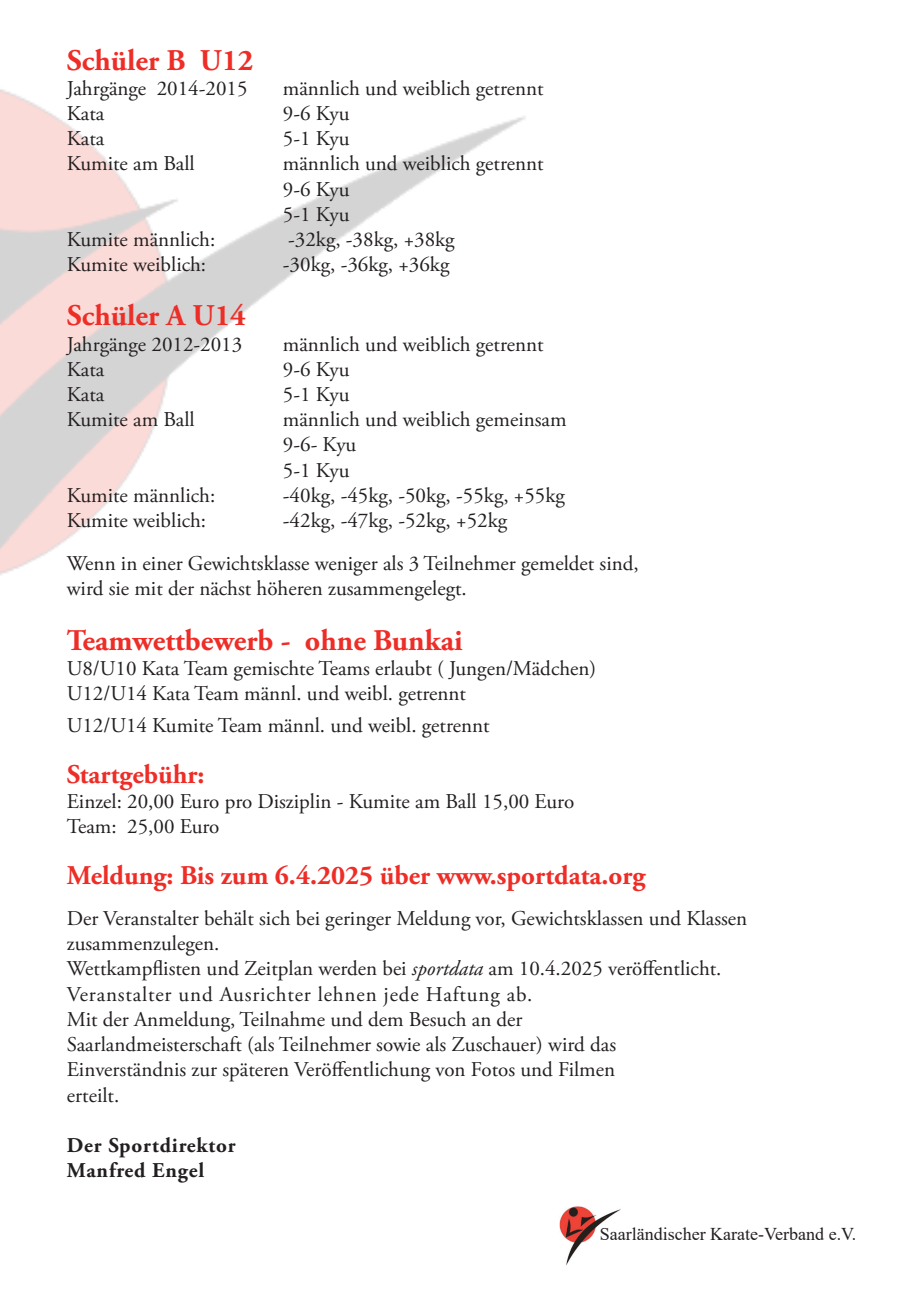
<style>
.page{position:relative;width:919px;height:1289px;background:#fff}
.page>*{position:absolute;margin:0;border:0;box-sizing:border-box;transform-origin:0 0}
.t1{font:700 30px "Adobe Garamond Pro";color:#ee2d27}
.t2{font:700 27px "Adobe Garamond Pro";color:#ee2d27}
.t3{font:21px/25.2px "Adobe Garamond Pro";color:#231f20}
.t4{font:700 21px/25.2px "Adobe Garamond Pro";letter-spacing:.04em;color:#231f20}
.t5{font:18px "Times New Roman";color:#231f20}
.s1{font-style:italic}
</style>
<div class="page">
<img style="left:0;top:89px;width:525px;height:486px">
<img style="left:559px;top:1206px;width:62px;height:58px">
<h1 class="t1" style="left:67px;top:43px;width:188px">Schüler B U12</h1>
<p class="t3" style="left:67px;top:76px;width:182px">Jahrgänge 2014-2015</p>
<p class="t3" style="left:283px;top:76px;width:262px">männlich und weiblich getrennt</p>
<p class="t3" style="left:67px;top:101px;width:39px">Kata</p>
<p class="t3" style="left:283px;top:101px;width:68px">9-6 Kyu</p>
<p class="t3" style="left:67px;top:127px;width:39px">Kata</p>
<p class="t3" style="left:283px;top:127px;width:68px">5-1 Kyu</p>
<p class="t3" style="left:67px;top:152px;width:129px">Kumite am Ball</p>
<p class="t3" style="left:283px;top:152px;width:262px">männlich und weiblich getrennt<br>9-6 Kyu<br>5-1 Kyu</p>
<p class="t3" style="left:67px;top:227px;width:150px">Kumite männlich:</p>
<p class="t3" style="left:288px;top:227px;width:168px">-32kg, -38kg, +38kg</p>
<p class="t3" style="left:67px;top:253px;width:141px">Kumite weiblich:</p>
<p class="t3" style="left:283px;top:253px;width:168px">-30kg, -36kg, +36kg</p>
<h1 class="t1" style="left:67px;top:298px;width:180px">Schüler A U14</h1>
<p class="t3" style="left:67px;top:332px;width:177px">Jahrgänge 2012-2013</p>
<p class="t3" style="left:283px;top:332px;width:262px">männlich und weiblich getrennt</p>
<p class="t3" style="left:67px;top:357px;width:39px">Kata</p>
<p class="t3" style="left:283px;top:357px;width:68px">9-6 Kyu</p>
<p class="t3" style="left:67px;top:382px;width:39px">Kata</p>
<p class="t3" style="left:283px;top:382px;width:68px">5-1 Kyu</p>
<p class="t3" style="left:67px;top:407px;width:129px">Kumite am Ball</p>
<p class="t3" style="left:283px;top:407px;width:285px">männlich und weiblich gemeinsam<br>9-6- Kyu<br>5-1 Kyu</p>
<p class="t3" style="left:67px;top:483px;width:150px">Kumite männlich:</p>
<p class="t3" style="left:283px;top:483px;width:283px">-40kg, -45kg, -50kg, -55kg, +55kg</p>
<p class="t3" style="left:67px;top:508px;width:141px">Kumite weiblich:</p>
<p class="t3" style="left:67px;top:499px;width:573px;line-height:43.2px;text-indent:216px">-42kg, -47kg, -52kg, +52kg<br>Wenn in einer Gewichtsklasse weniger als 3 Teilnehmer gemeldet sind,</p>
<p class="t3" style="left:67px;top:577px;width:401px">wird sie mit der nächst höheren zusammengelegt.</p>
<h1 class="t1" style="left:67px;top:622px;width:397px">Teamwettbewerb - ohne Bunkai</h1>
<p class="t3" style="left:67px;top:656px;width:531px">U8/U10 Kata Team gemischte Teams erlaubt ( Jungen/Mädchen)<br>U12/U14 Kata Team männl. und weibl. getrennt</p>
<p class="t3" style="left:67px;top:713px;width:424px">U12/U14 Kumite Team männl. und weibl. getrennt</p>
<p class="t2" style="left:67px;top:758px;width:139px">Startgebühr:</p>
<p class="t3" style="left:67px;top:789px;width:509px">Einzel: 20,00 Euro pro Disziplin - Kumite am Ball 15,00 Euro<br>Team: 25,00 Euro</p>
<p class="t2" style="left:67px;top:859px;width:580px">Meldung: Bis zum 6.4.2025 über www.sportdata.org</p>
<p class="t3" style="left:67px;top:906px;width:682px">Der Veranstalter behält sich bei geringer Meldung vor, Gewichtsklassen und Klassen zusammenzulegen.<br>Wettkampflisten und Zeitplan werden bei <span class="s1">sportdata</span> am 10.4.2025 veröffentlicht.<br>Veranstalter und Ausrichter lehnen jede Haftung ab.<br>Mit der Anmeldung, Teilnahme und dem Besuch an der<br>Saarlandmeisterschaft (als Teilnehmer sowie als Zuschauer) wird das<br>Einverständnis zur späteren Veröffentlichung von Fotos und Filmen<br>erteilt.</p>
<p class="t4" style="left:67px;top:1133px;width:170px">Der Sportdirektor<br>Manfred Engel</p>
<p class="t5" style="left:599px;top:1220px;width:258px">Saarländischer Karate-Verband e.V.</p>
</div>
